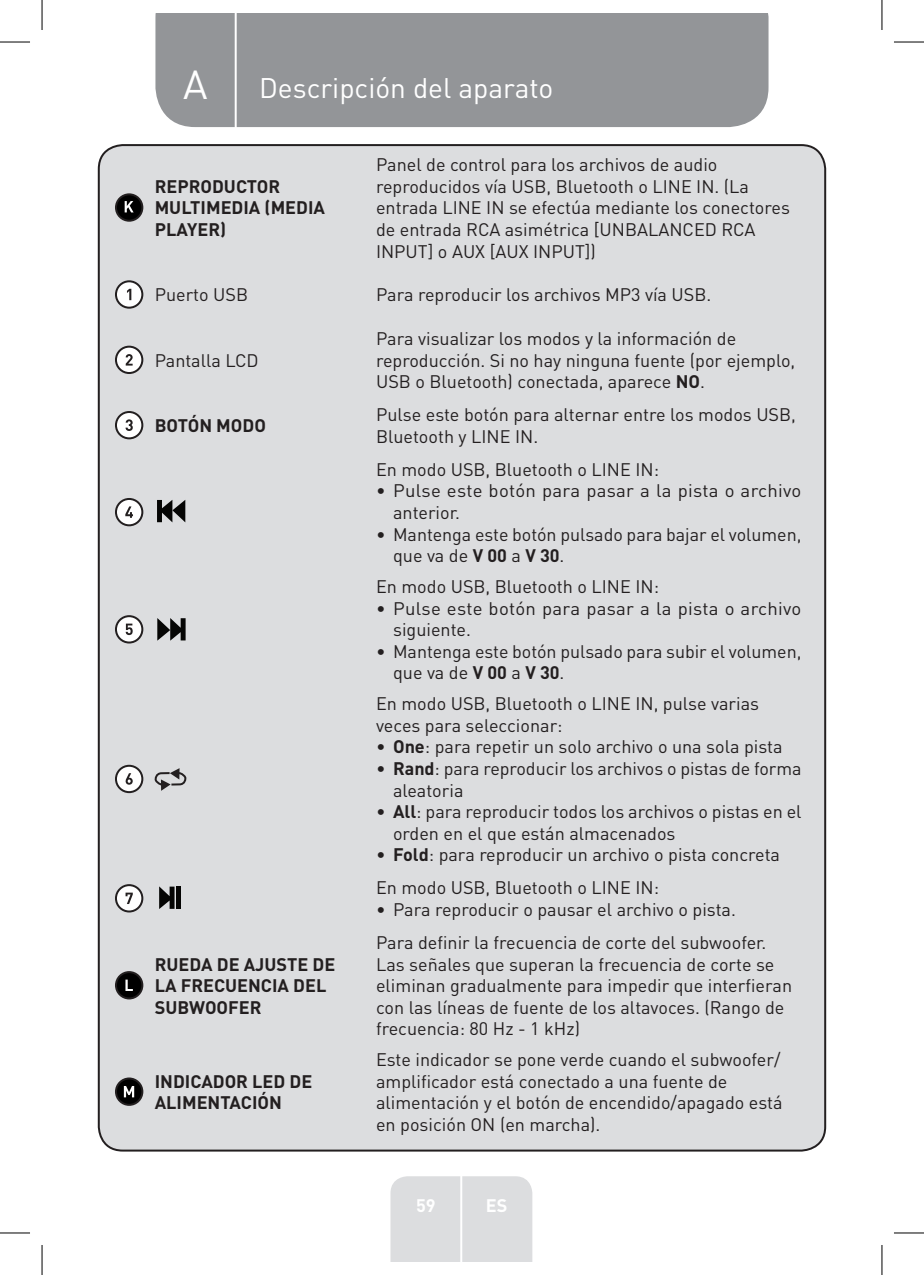
<style>
.page{position:relative;width:924px;height:1275px;background:#fff}
.page>*{position:absolute;margin:0;border:0;box-sizing:border-box;transform-origin:0 0}
.t1{font:40px "DIN Pro";color:#fff}
.TitreGauche__gabarit{font:28px "DIN Pro";color:#fff}
.Left__Table{font:18px/21.6px "DIN Pro";color:#231f20}
.Left__Table-2{font:700 18px/21.6px "DIN Pro";color:#231f20}
.t2{font:700 18px "DIN Pro";color:#fff}
.s1{font-weight:700}
</style>
<div class="page">
<div style="left:155px;top:14px;width:613px;height:113px;background:#939598"></div>
<div style="left:390px;top:1176px;width:142px;height:85px;background:#dcdddf"></div>
<hr style="left:460px;top:1153px;width:2px;height:108px;background:#fff">
<hr style="left:234px;top:14px;width:2px;height:116px;background:#fff">
<div style="left:99px;top:145px;width:725px;height:1005px;background:#dcdddf;border-radius:24px"></div>
<div style="left:116px;top:194px;width:26px;height:27px;background:#000;border-radius:50%"></div>
<div style="left:115px;top:193px;width:28px;height:29px;border:2px solid #231f20;border-radius:50%"></div>
<svg style="left:125px;top:201px;width:8px;height:11px"></svg>
<svg style="left:116px;top:281px;width:26px;height:27px"></svg>
<div style="left:115px;top:280px;width:28px;height:29px;border:2px solid #231f20;border-radius:50%"></div>
<svg style="left:127px;top:289px;width:4px;height:11px"></svg>
<div style="left:116px;top:347px;width:26px;height:26px;background:#fff;border-radius:50%"></div>
<div style="left:115px;top:346px;width:28px;height:28px;border:2px solid #231f20;border-radius:50%"></div>
<svg style="left:126px;top:354px;width:7px;height:11px"></svg>
<div style="left:116px;top:412px;width:26px;height:26px;background:#fff;border-radius:50%"></div>
<div style="left:115px;top:411px;width:28px;height:28px;border:2px solid #231f20;border-radius:50%"></div>
<svg style="left:125px;top:419px;width:8px;height:12px"></svg>
<div style="left:116px;top:499px;width:26px;height:26px;background:#fff;border-radius:50%"></div>
<div style="left:115px;top:498px;width:28px;height:28px;border:2px solid #231f20;border-radius:50%"></div>
<svg style="left:125px;top:506px;width:8px;height:12px"></svg>
<svg style="left:157px;top:500px;width:28px;height:22px"></svg>
<div style="left:116px;top:616px;width:26px;height:26px;background:#fff;border-radius:50%"></div>
<div style="left:115px;top:615px;width:28px;height:28px;border:2px solid #231f20;border-radius:50%"></div>
<svg style="left:126px;top:623px;width:7px;height:12px"></svg>
<svg style="left:157px;top:618px;width:28px;height:22px"></svg>
<div style="left:116px;top:766px;width:26px;height:26px;background:#fff;border-radius:50%"></div>
<div style="left:115px;top:765px;width:28px;height:28px;border:2px solid #231f20;border-radius:50%"></div>
<svg style="left:125px;top:773px;width:8px;height:11px"></svg>
<svg style="left:155px;top:768px;width:31px;height:23px"></svg>
<div style="left:116px;top:885px;width:26px;height:26px;background:#fff;border-radius:50%"></div>
<div style="left:115px;top:884px;width:28px;height:28px;border:2px solid #231f20;border-radius:50%"></div>
<svg style="left:125px;top:892px;width:8px;height:12px"></svg>
<svg style="left:159px;top:886px;width:15px;height:23px"></svg>
<div style="left:176px;top:886px;width:5px;height:23px;background:#050504"></div>
<div style="left:116px;top:972px;width:26px;height:26px;background:#000;border-radius:50%"></div>
<div style="left:115px;top:971px;width:28px;height:28px;border:2px solid #231f20;border-radius:50%"></div>
<svg style="left:125px;top:979px;width:8px;height:12px"></svg>
<svg style="left:116px;top:1078px;width:26px;height:26px"></svg>
<div style="left:115px;top:1077px;width:28px;height:28px;border:2px solid #231f20;border-radius:50%"></div>
<svg style="left:124px;top:1086px;width:10px;height:11px"></svg>
<hr style="left:0;top:42px;width:30px;height:1px;background:#000">
<hr style="left:893px;top:42px;width:30px;height:1px;background:#000">
<hr style="left:0;top:1232px;width:30px;height:1px;background:#000">
<hr style="left:893px;top:1232px;width:30px;height:1px;background:#000">
<hr style="left:42px;top:0;width:1px;height:30px;background:#000">
<hr style="left:42px;top:1245px;width:1px;height:30px;background:#000">
<hr style="left:881px;top:0;width:1px;height:30px;background:#000">
<hr style="left:881px;top:1245px;width:1px;height:30px;background:#000">
<p class="t1" style="left:183px;top:57px;width:26px">A</p>
<p class="TitreGauche__gabarit" style="left:259px;top:69px;width:296px">Descripción del aparato</p>
<p class="Left__Table-2" style="left:155px;top:175px;width:172px">REPRODUCTOR<br>MULTIMEDIA (MEDIA<br>PLAYER)</p>
<p class="Left__Table" style="left:376px;top:153px;width:415px">Panel de control para los archivos de audio reproducidos vía USB, Bluetooth o LINE IN. (La entrada LINE IN se efectúa mediante los conectores de entrada RCA asimétrica [UNBALANCED RCA INPUT] o AUX [AUX INPUT])</p>
<p class="Left__Table" style="left:155px;top:283px;width:95px">Puerto USB</p>
<p class="Left__Table" style="left:376px;top:283px;width:337px">Para reproducir los archivos MP3 vía USB.</p>
<p class="Left__Table" style="left:155px;top:349px;width:105px">Pantalla LCD</p>
<p class="Left__Table" style="left:376px;top:327px;width:420px">Para visualizar los modos y la información de reproducción. Si no hay ninguna fuente (por ejemplo,<br>USB o Bluetooth) conectada, aparece <span class="s1">NO</span>.</p>
<p class="Left__Table-2" style="left:155px;top:414px;width:113px">BOTÓN MODO</p>
<p class="Left__Table" style="left:376px;top:403px;width:421px">Pulse este botón para alternar entre los modos USB,<br>Bluetooth y LINE IN.</p>
<p class="Left__Table" style="left:376px;top:458px;width:284px">En modo USB, Bluetooth o LINE IN:</p>
<p class="Left__Table" style="left:393px;top:479px;width:409px;text-indent:-17px">• Pulse este botón para pasar a la pista o archivo anterior.</p>
<p class="Left__Table" style="left:393px;top:522px;width:409px;text-indent:-17px">• Mantenga este botón pulsado para bajar el volumen, que va de <span class="s1">V 00</span> a <span class="s1">V 30</span>.</p>
<p class="Left__Table" style="left:376px;top:575px;width:284px">En modo USB, Bluetooth o LINE IN:</p>
<p class="Left__Table" style="left:393px;top:596px;width:409px;text-indent:-17px">• Pulse este botón para pasar a la pista o archivo siguiente.</p>
<p class="Left__Table" style="left:393px;top:640px;width:409px;text-indent:-17px">• Mantenga este botón pulsado para subir el volumen, que va de <span class="s1">V 00</span> a <span class="s1">V 30</span>.</p>
<p class="Left__Table" style="left:376px;top:692px;width:384px">En modo USB, Bluetooth o LINE IN, pulse varias veces para seleccionar:</p>
<p class="Left__Table" style="left:376px;top:735px;width:408px">• <span class="s1">One</span>: para repetir un solo archivo o una sola pista</p>
<p class="Left__Table" style="left:393px;top:757px;width:410px;text-indent:-17px">• <span class="s1">Rand</span>: para reproducir los archivos o pistas de forma aleatoria</p>
<p class="Left__Table" style="left:393px;top:800px;width:410px;text-indent:-17px">• <span class="s1">All</span>: para reproducir todos los archivos o pistas en el orden en el que están almacenados</p>
<p class="Left__Table" style="left:376px;top:843px;width:405px">• <span class="s1">Fold</span>: para reproducir un archivo o pista concreta</p>
<p class="Left__Table" style="left:376px;top:876px;width:284px">En modo USB, Bluetooth o LINE IN:</p>
<p class="Left__Table" style="left:376px;top:898px;width:361px">• Para reproducir o pausar el archivo o pista.</p>
<p class="Left__Table-2" style="left:155px;top:952px;width:182px">RUEDA DE AJUSTE DE<br>LA FRECUENCIA DEL<br>SUBWOOFER</p>
<p class="Left__Table" style="left:376px;top:931px;width:417px">Para definir la frecuencia de corte del subwoofer.<br>Las señales que superan la frecuencia de corte se eliminan gradualmente para impedir que interfieran con las líneas de fuente de los altavoces. (Rango de frecuencia: 80 Hz - 1 kHz)</p>
<p class="Left__Table-2" style="left:155px;top:1069px;width:159px">INDICADOR LED DE<br>ALIMENTACIÓN</p>
<p class="Left__Table" style="left:376px;top:1048px;width:408px">Este indicador se pone verde cuando el subwoofer/ amplificador está conectado a una fuente de alimentación y el botón de encendido/apagado está en posición ON (en marcha).</p>
<p class="t2" style="left:416px;top:1192px;width:21px">59</p>
<p class="t2" style="left:485px;top:1192px;width:23px">ES</p>
</div>
